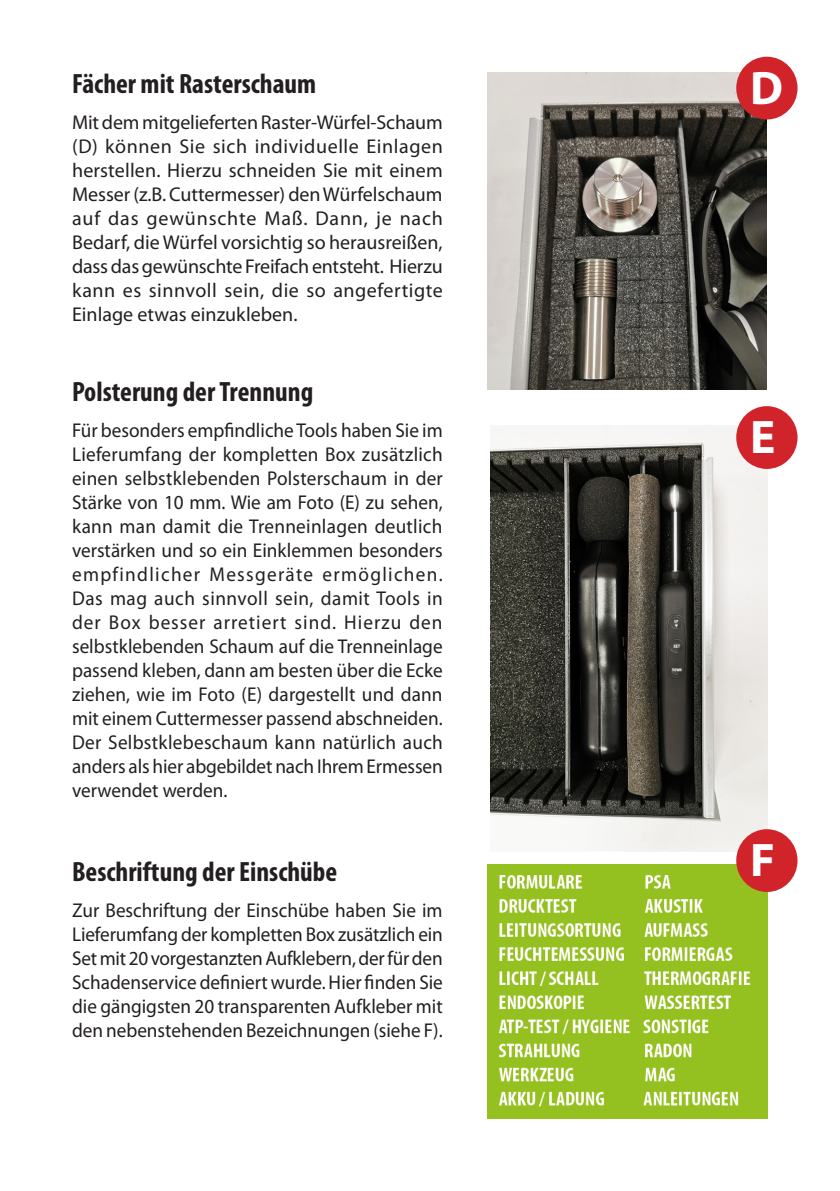
<style>
.page{position:relative;width:840px;height:1191px;background:#fff}
.page>*{position:absolute;margin:0;border:0;box-sizing:border-box;transform-origin:0 0}
.t1{font:700 47.2px "Myriad Pro";color:#fff}
.t2{font:700 condensed 28px "Myriad Pro";color:#231f20}
.t3{font:20px/24px "Myriad Pro";color:#231f20;text-align:justify;scale:.96 1}
.t4{font:20px/24px "Myriad Pro";color:#231f20;text-align:justify}
</style>
<div class="page">
<img style="left:487px;top:72px;width:279px;height:318px">
<img style="left:490px;top:425px;width:277px;height:426px">
<div style="left:735px;top:57px;width:62px;height:62px;background:#d1232a;border-radius:50%"></div>
<div style="left:735px;top:406px;width:62px;height:63px;background:#d1232a;border-radius:50%"></div>
<img style="left:487px;top:864px;width:280px;height:255px">
<div style="left:735px;top:829px;width:62px;height:63px;background:#d1232a;border-radius:50%"></div>
<p class="t2" style="left:72px;top:66px;width:245px">Fächer mit Rasterschaum</p>
<p class="t4" style="left:72px;top:110px;width:372px">Mit dem mitgelieferten Raster-Würfel-Schaum (D) können Sie sich individuelle Einlagen herstellen. Hierzu schneiden Sie mit einem Messer (z.B. Cuttermesser) den Würfelschaum auf das gewünschte Maß. Dann, je nach Bedarf, die Würfel vorsichtig so herausreißen, dass das gewünschte Freifach entsteht. Hierzu kann es sinnvoll sein, die so angefertigte Einlage etwas einzukleben.</p>
<p class="t2" style="left:72px;top:374px;width:242px">Polsterung der Trennung</p>
<p class="t3" style="left:72px;top:418px;width:387px">Für besonders empfindliche Tools haben Sie im Lieferumfang der kompletten Box zusätzlich einen selbstklebenden Polsterschaum in der Stärke von 10 mm. Wie am Foto (E) zu sehen, kann man damit die Trenneinlagen deutlich verstärken und so ein Einklemmen besonders empfindlicher Messgeräte ermöglichen.<br>Das mag auch sinnvoll sein, damit Tools in der Box besser arretiert sind. Hierzu den selbstklebenden Schaum auf die Trenneinlage passend kleben, dann am besten über die Ecke ziehen, wie im Foto (E) dargestellt und dann mit einem Cuttermesser passend abschneiden.<br>Der Selbstklebeschaum kann natürlich auch anders als hier abgebildet nach Ihrem Ermessen verwendet werden.</p>
<p class="t2" style="left:72px;top:854px;width:266px">Beschriftung der Einschübe</p>
<p class="t3" style="left:72px;top:898px;width:387px">Zur Beschriftung der Einschübe haben Sie im Lieferumfang der kompletten Box zusätzlich ein Set mit 20 vorgestanzten Aufklebern, der für den Schadenservice definiert wurde. Hier finden Sie die gängigsten 20 transparenten Aufkleber mit den nebenstehenden Bezeichnungen (siehe F).</p>
<p class="t1" style="left:749px;top:57px;width:34px">D</p>
<p class="t1" style="left:749px;top:406px;width:27px">E</p>
<p class="t1" style="left:749px;top:829px;width:26px">F</p>
</div>
